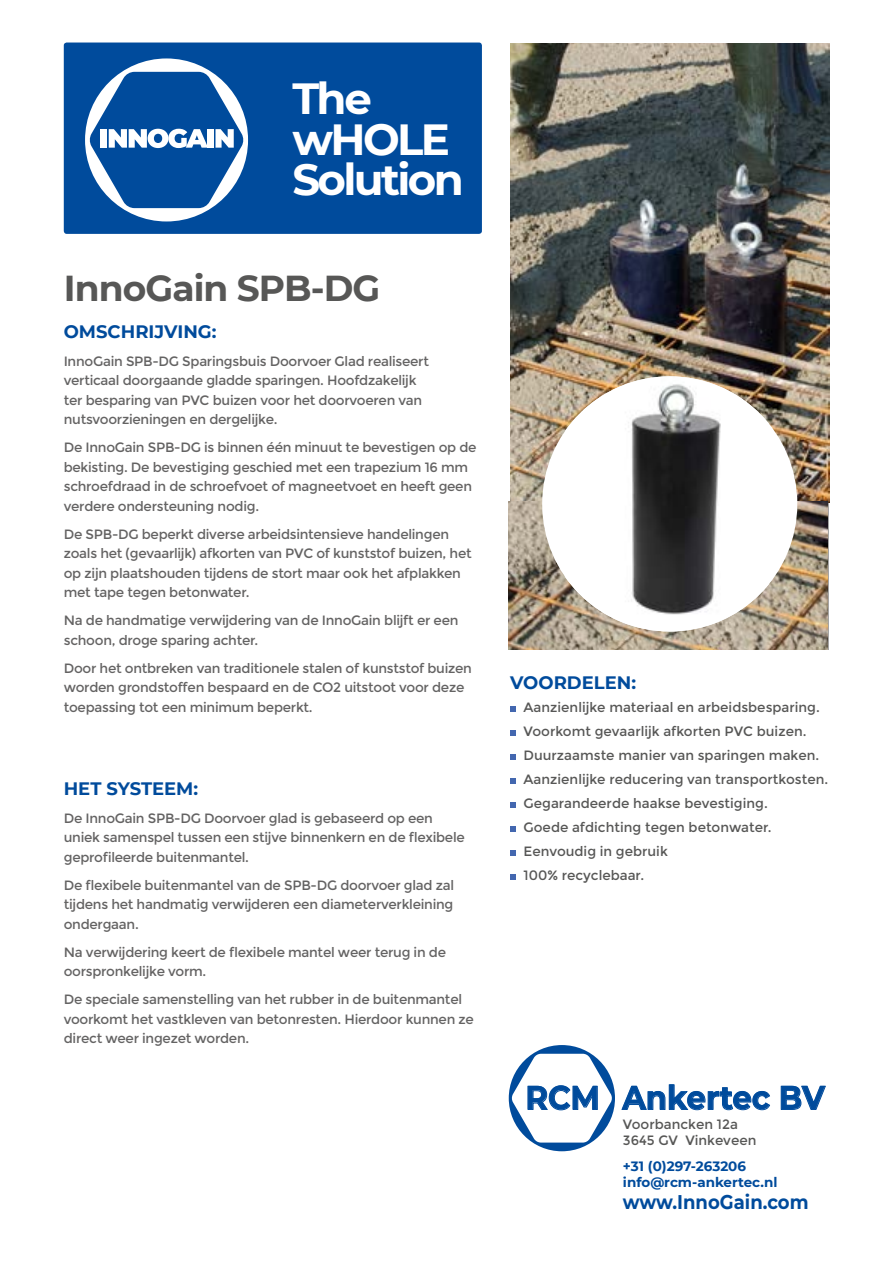
<style>
.page{position:relative;width:893px;height:1263px;background:#fff}
.page>*{position:absolute;margin:0;border:0;box-sizing:border-box;transform-origin:0 0}
.t1{font:700 43.5px/40.5px "Montserrat";letter-spacing:-.06em;color:#fff}
.t2{font:700 36px "Montserrat";letter-spacing:-.025em;color:#575756}
.t3{font:700 33px "Montserrat";color:#004b9c;scale:.93 1}
.t4{font:700 19.8px "Montserrat";color:#004b9c;scale:.91 1}
.t5{font:700 18px "Montserrat";color:#004b9c}
.t6{font:13.5px/19.5px "Montserrat";letter-spacing:-.02em;color:#646363}
.t7{font:13.5px/24px "Montserrat";color:#575756}
.t8{font:700 13.5px/16.5px "Montserrat";color:#004b9c}
</style>
<div class="page">
<svg style="left:621px;top:1084px;width:149px;height:26px"></svg>
<svg style="left:780px;top:1085px;width:46px;height:25px"></svg>
<svg style="left:509px;top:1045px;width:106px;height:106px"></svg>
<div style="left:64px;top:43px;width:418px;height:191px;background:#004b9c;border-radius:3px"></div>
<svg style="left:85px;top:58px;width:163px;height:163px"></svg>
<img style="left:509px;top:43px;width:320px;height:606px">
<div style="left:542px;top:376px;width:255px;height:255px;background:#fff;border-radius:50%"></div>
<img style="left:565px;top:376px;width:204px;height:255px">
<svg style="left:510px;top:706px;width:6px;height:6px"></svg>
<svg style="left:510px;top:730px;width:6px;height:6px"></svg>
<svg style="left:510px;top:754px;width:6px;height:6px"></svg>
<svg style="left:510px;top:778px;width:6px;height:6px"></svg>
<svg style="left:510px;top:802px;width:6px;height:6px"></svg>
<svg style="left:510px;top:826px;width:6px;height:6px"></svg>
<svg style="left:510px;top:850px;width:6px;height:6px"></svg>
<svg style="left:510px;top:874px;width:6px;height:6px"></svg>
<h1 class="t1" style="left:292px;top:76px;width:173px">The wHOLE<br>Solution</h1>
<h2 class="t2" style="left:64px;top:262px;width:318px">InnoGain SPB-DG</h2>
<h3 class="t5" style="left:64px;top:318px;width:154px">OMSCHRIJVING:</h3>
<p class="t6" style="left:64px;top:351px;width:367px">InnoGain SPB-DG Sparingsbuis Doorvoer Glad realiseert verticaal doorgaande gladde sparingen. Hoofdzakelijk ter besparing van PVC buizen voor het doorvoeren van nutsvoorzieningen en dergelijke.</p>
<p class="t6" style="left:64px;top:438px;width:414px">De InnoGain SPB-DG is binnen één minuut te bevestigen op de bekisting. De bevestiging geschied met een trapezium 16 mm schroefdraad in de schroefvoet of magneetvoet en heeft geen verdere ondersteuning nodig.</p>
<p class="t6" style="left:64px;top:524px;width:409px">De SPB-DG beperkt diverse arbeidsintensieve handelingen zoals het (gevaarlijk) afkorten van PVC of kunststof buizen, het op zijn plaatshouden tijdens de stort maar ook het afplakken met tape tegen betonwater.</p>
<p class="t6" style="left:64px;top:611px;width:396px">Na de handmatige verwijdering van de InnoGain blijft er een schoon, droge sparing achter.</p>
<p class="t6" style="left:64px;top:658px;width:410px">Door het ontbreken van traditionele stalen of kunststof buizen worden grondstoffen bespaard en de CO2 uitstoot voor deze toepassing tot een minimum beperkt.</p>
<h3 class="t5" style="left:64px;top:775px;width:136px">HET SYSTEEM:</h3>
<p class="t6" style="left:64px;top:808px;width:402px">De InnoGain SPB-DG Doorvoer glad is gebaseerd op een uniek samenspel tussen een stijve binnenkern en de flexibele geprofileerde buitenmantel.</p>
<p class="t6" style="left:64px;top:875px;width:392px;text-align:justify">De flexibele buitenmantel van de SPB-DG doorvoer glad zal tijdens het handmatig verwijderen een diameterverkleining ondergaan.</p>
<p class="t6" style="left:64px;top:942px;width:384px">Na verwijdering keert de flexibele mantel weer terug in de oorspronkelijke vorm.</p>
<p class="t6" style="left:64px;top:990px;width:412px">De speciale samenstelling van het rubber in de buitenmantel voorkomt het vastkleven van betonresten. Hierdoor kunnen ze direct weer ingezet worden.</p>
<h3 class="t5" style="left:510px;top:670px;width:127px">VOORDELEN:</h3>
<p class="t7" style="left:524px;top:695px;width:306px">Aanzienlijke materiaal en arbeidsbesparing.<br>Voorkomt gevaarlijk afkorten PVC buizen.<br>Duurzaamste manier van sparingen maken.<br>Aanzienlijke reducering van transportkosten.<br>Gegarandeerde haakse bevestiging.<br>Goede afdichting tegen betonwater.<br>Eenvoudig in gebruik<br>100% recyclebaar.</p>
<h3 class="t3" style="left:525px;top:1074px;width:323px">RCM Ankertec BV</h3>
<p class="t7" style="left:623px;top:1116px;width:135px;line-height:16.5px">Voorbancken 12a<br>3645 GV Vinkeveen</p>
<p class="t8" style="left:623px;top:1157px;width:156px">+31 (0)297-263206 info@rcm-ankertec.nl</p>
<h3 class="t4" style="left:623px;top:1188px;width:205px">www.InnoGain.com</h3>
</div>
